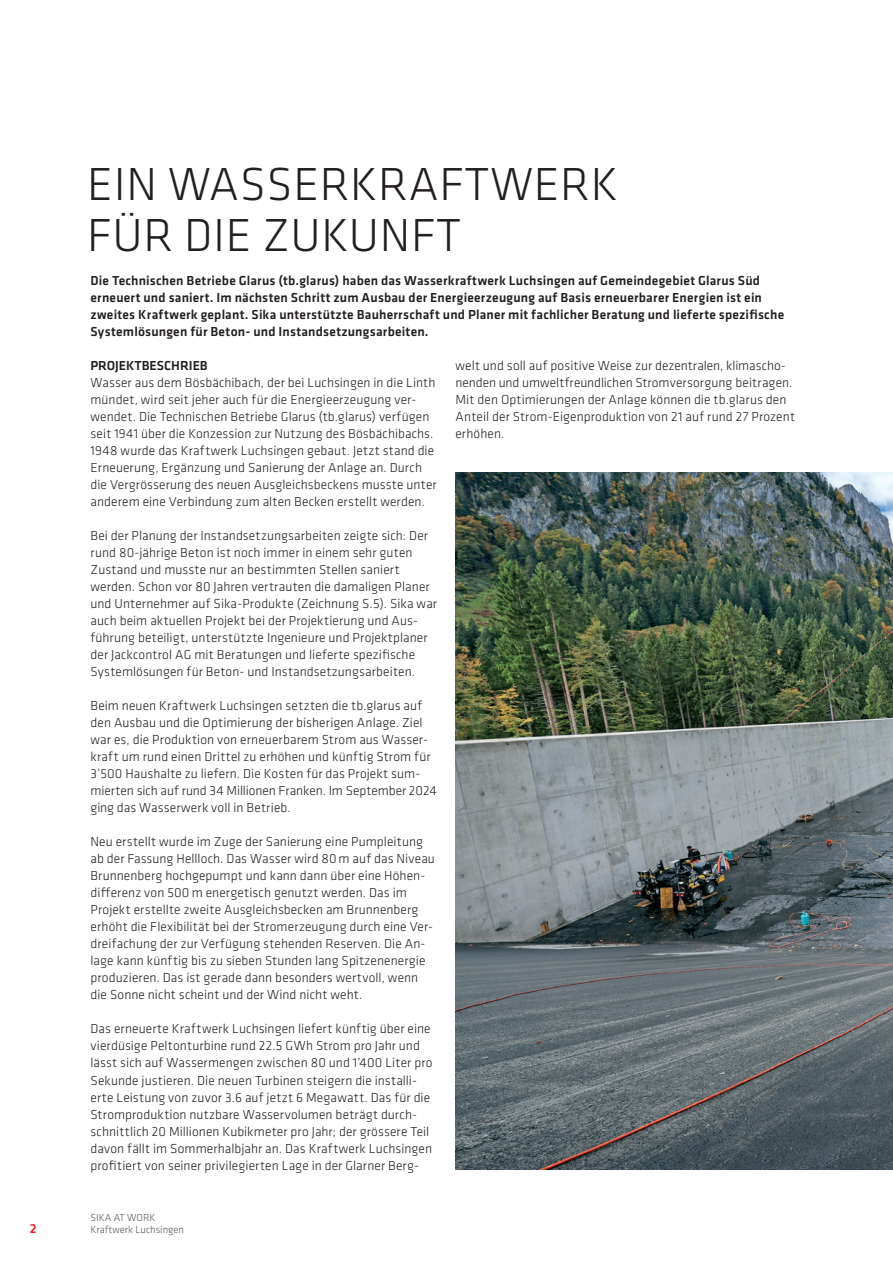
<style>
.page{position:relative;width:893px;height:1263px;background:#fff}
.page>*{position:absolute;margin:0;border:0;box-sizing:border-box;transform-origin:0 0}
.t1{font:300 48px/51px "Klavika";letter-spacing:.015em;color:#231f20}
.t2{font:300 13.5px/17px "Klavika";letter-spacing:.005em;color:#231f20}
.t3{font:500 13.5px/17px "Klavika";letter-spacing:.015em;color:#231f20}
.t4{font:500 13.5px "Klavika";color:#ee1d23}
.t5{font:300 10.5px/12.6px "Klavika";color:#57585a}
</style>
<div class="page">
<img style="left:455px;top:472px;width:438px;height:697px">
<h1 class="t1" style="left:87px;top:158px;width:532px">EIN WASSERKRAFTWERK<br>FÜR DIE ZUKUNFT</h1>
<p class="t3" style="left:91px;top:272px;width:695px">Die Technischen Betriebe Glarus (tb.glarus) haben das Wasserkraftwerk Luchsingen auf Gemeindegebiet Glarus Süd erneuert und saniert. Im nächsten Schritt zum Ausbau der Energieerzeugung auf Basis erneuerbarer Energien ist ein zweites Kraftwerk geplant. Sika unterstützte Bauherrschaft und Planer mit fachlicher Beratung und lieferte spezifische Systemlösungen für Beton- und Instandsetzungsarbeiten.</p>
<p class="t3" style="left:91px;top:357px;width:119px">PROJEKTBESCHRIEB</p>
<p class="t2" style="left:91px;top:374px;width:348px">Wasser aus dem Bösbächibach, der bei Luchsingen in die Linth mündet, wird seit jeher auch für die Energieerzeugung ver&shy;wendet. Die Technischen Betriebe Glarus (tb.glarus) verfügen seit 1941 über die Konzession zur Nutzung des Bösbächibachs.<br>1948 wurde das Kraftwerk Luchsingen gebaut. Jetzt stand die Erneuerung, Ergänzung und Sanierung der Anlage an. Durch die Vergrösserung des neuen Ausgleichsbeckens musste unter anderem eine Verbindung zum alten Becken erstellt werden.</p>
<p class="t2" style="left:91px;top:527px;width:348px">Bei der Planung der Instandsetzungsarbeiten zeigte sich: Der rund 80-jährige Beton ist noch immer in einem sehr guten Zustand und musste nur an bestimmten Stellen saniert werden. Schon vor 80 Jahren vertrauten die damaligen Planer und Unternehmer auf Sika-Produkte (Zeichnung S.5). Sika war auch beim aktuellen Projekt bei der Projektierung und Aus&shy;führung beteiligt, unterstützte Ingenieure und Projektplaner der Jackcontrol AG mit Beratungen und lieferte spezifische Systemlösungen für Beton- und Instandsetzungsarbeiten.</p>
<p class="t2" style="left:91px;top:697px;width:348px">Beim neuen Kraftwerk Luchsingen setzten die tb.glarus auf den Ausbau und die Optimierung der bisherigen Anlage. Ziel war es, die Produktion von erneuerbarem Strom aus Wasser&shy;kraft um rund einen Drittel zu erhöhen und künftig Strom für 3’500 Haushalte zu liefern. Die Kosten für das Projekt sum&shy;mierten sich auf rund 34 Millionen Franken. Im September 2024 ging das Wasserwerk voll in Betrieb.</p>
<p class="t2" style="left:91px;top:833px;width:346px">Neu erstellt wurde im Zuge der Sanierung eine Pumpleitung ab der Fassung Hellloch. Das Wasser wird 80m auf das Niveau Brunnenberg hochgepumpt und kann dann über eine Höhen&shy;differenz von 500 m energetisch genutzt werden. Das im Projekt erstellte zweite Ausgleichsbecken am Brunnenberg erhöht die Flexibilität bei der Stromerzeugung durch eine Ver&shy;dreifachung der zur Verfügung stehenden Reserven. Die An&shy;lage kann künftig bis zu sieben Stunden lang Spitzenenergie produzieren. Das ist gerade dann besonders wertvoll, wenn die Sonne nicht scheint und der Wind nicht weht.</p>
<p class="t2" style="left:91px;top:1020px;width:344px">Das erneuerte Kraftwerk Luchsingen liefert künftig über eine vierdüsige Peltonturbine rund 22.5 GWh Strom pro Jahr und lässt sich auf Wassermengen zwischen 80 und 1’400 Liter pro Sekunde justieren. Die neuen Turbinen steigern die installi&shy;erte Leistung von zuvor 3.6 auf jetzt 6 Megawatt. Das für die Stromproduktion nutzbare Wasservolumen beträgt durch&shy;schnittlich 20 Millionen Kubikmeter pro Jahr; der grössere Teil davon fällt im Sommerhalbjahr an. Das Kraftwerk Luchsingen profitiert von seiner privilegierten Lage in der Glarner Berg-</p>
<p class="t2" style="left:455px;top:357px;width:341px">welt und soll auf positive Weise zur dezentralen, klimascho&shy;nenden und umweltfreundlichen Stromversorgung beitragen.<br>Mit den Optimierungen der Anlage können die tb.glarus den Anteil der Strom-Eigenproduktion von 21 auf rund 27 Prozent erhöhen.</p>
<p class="t4" style="left:30px;top:1219px;width:8px">2</p>
<p class="t5" style="left:91px;top:1211px;width:95px">SIKA AT WORK<br>Kraftwerk Luchsingen</p>
</div>
